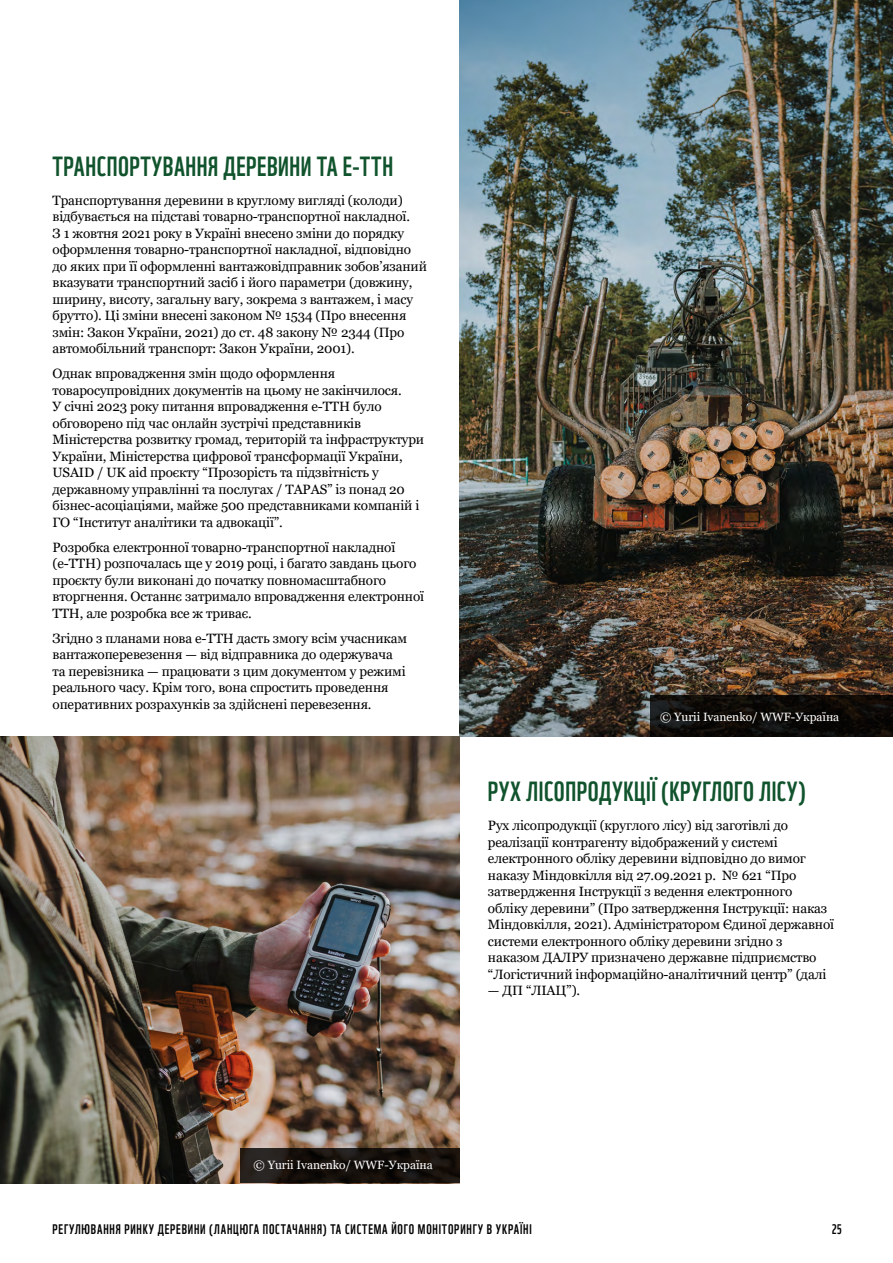
<style>
.page{position:relative;width:893px;height:1263px;background:#fff}
.page>*{position:absolute;margin:0;border:0;box-sizing:border-box;transform-origin:0 0}
.t1{font:27px "WWF";letter-spacing:.02em;color:#10532c}
.t2{font:13.5px/16.5px "Georgia";letter-spacing:-.01em;color:#000}
.t3{font:13.5px "WWF";letter-spacing:.06em;color:#000}
.t4{font:12px "Georgia";letter-spacing:-.005em;color:#fff}
</style>
<div class="page">
<img style="left:460px;top:0;width:433px;height:737px">
<svg style="left:650px;top:695px;width:243px;height:42px;background:#0e0c09"></svg>
<img style="left:0;top:737px;width:460px;height:446px">
<svg style="left:240px;top:1148px;width:220px;height:35px;background:#19130f"></svg>
<h1 class="t1" style="left:53px;top:145px;width:342px">ТРАНСПОРТУВАННЯ ДЕРЕВИНИ ТА Е-ТТН</h1>
<p class="t2" style="left:53px;top:192px;width:376px">Транспортування деревини в круглому вигляді (колоди) відбувається на підставі товарно-транспортної накладної.<br>З 1 жовтня 2021 року в Україні внесено зміни до порядку оформлення товарно-транспортної накладної, відповідно до яких при її оформленні вантажовідправник зобов’язаний вказувати транспортний засіб і його параметри (довжину, ширину, висоту, загальну вагу, зокрема з вантажем, і масу брутто). Ці зміни внесені законом № 1534 (Про внесення змін: Закон України, 2021) до ст. 48 закону № 2344 (Про автомобільний транспорт: Закон України, 2001).</p>
<p class="t2" style="left:53px;top:366px;width:373px">Однак впровадження змін щодо оформлення товаросупровідних документів на цьому не закінчилося.<br>У січні 2023 року питання впровадження е-ТТН було обговорено під час онлайн зустрічі представників Міністерства розвитку громад, територій та інфраструктури України, Міністерства цифрової трансформації України, USAID / UK aid проєкту “Прозорість та підзвітність у державному управлінні та послугах / TAPAS” із понад 20 бізнес-асоціаціями, майже 500 представниками компаній і ГО “Інститут аналітики та адвокації”.</p>
<p class="t2" style="left:53px;top:539px;width:373px">Розробка електронної товарно-транспортної накладної (е-ТТН) розпочалась ще у 2019 році, і багато завдань цього проєкту були виконані до початку повномасштабного вторгнення. Останнє затримало впровадження електронної ТТН, але розробка все ж триває.</p>
<p class="t2" style="left:53px;top:630px;width:356px">Згідно з планами нова е-ТТН дасть змогу всім учасникам вантажоперевезення — від відправника до одержувача та перевізника — працювати з цим документом у режимі реального часу. Крім того, вона спростить проведення оперативних розрахунків за здійснені перевезення.</p>
<p class="t4" style="left:660px;top:710px;width:181px">© Yurii Ivanenko/ WWF-Україна</p>
<h1 class="t1" style="left:488px;top:770px;width:320px">РУХ ЛІСОПРОДУКЦІЇ (КРУГЛОГО ЛІСУ)</h1>
<p class="t2" style="left:488px;top:817px;width:348px">Рух лісопродукції (круглого лісу) від заготівлі до реалізації контрагенту відображений у системі електронного обліку деревини відповідно до вимог наказу Міндовкілля від 27.09.2021 р. № 621 “Про затвердження Інструкції з ведення електронного обліку деревини” (Про затвердження Інструкції: наказ Міндовкілля, 2021). Адміністратором Єдиної державної системи електронного обліку деревини згідно з наказом ДАЛРУ призначено державне підприємство “Логістичний інформаційно-аналітичний центр” (далі</p>
<p class="t2" style="left:488px;top:982px;width:94px">— ДП “ЛІАЦ”).</p>
<p class="t4" style="left:254px;top:1157px;width:181px">© Yurii Ivanenko/ WWF-Україна</p>
<p class="t3" style="left:53px;top:1219px;width:481px">РЕГУЛЮВАННЯ РИНКУ ДЕРЕВИНИ (ЛАНЦЮГА ПОСТАЧАННЯ) ТА СИСТЕМА ЙОГО МОНІТОРИНГУ В УКРАЇНІ</p>
<p class="t3" style="left:832px;top:1219px;width:11px">25</p>
</div>
